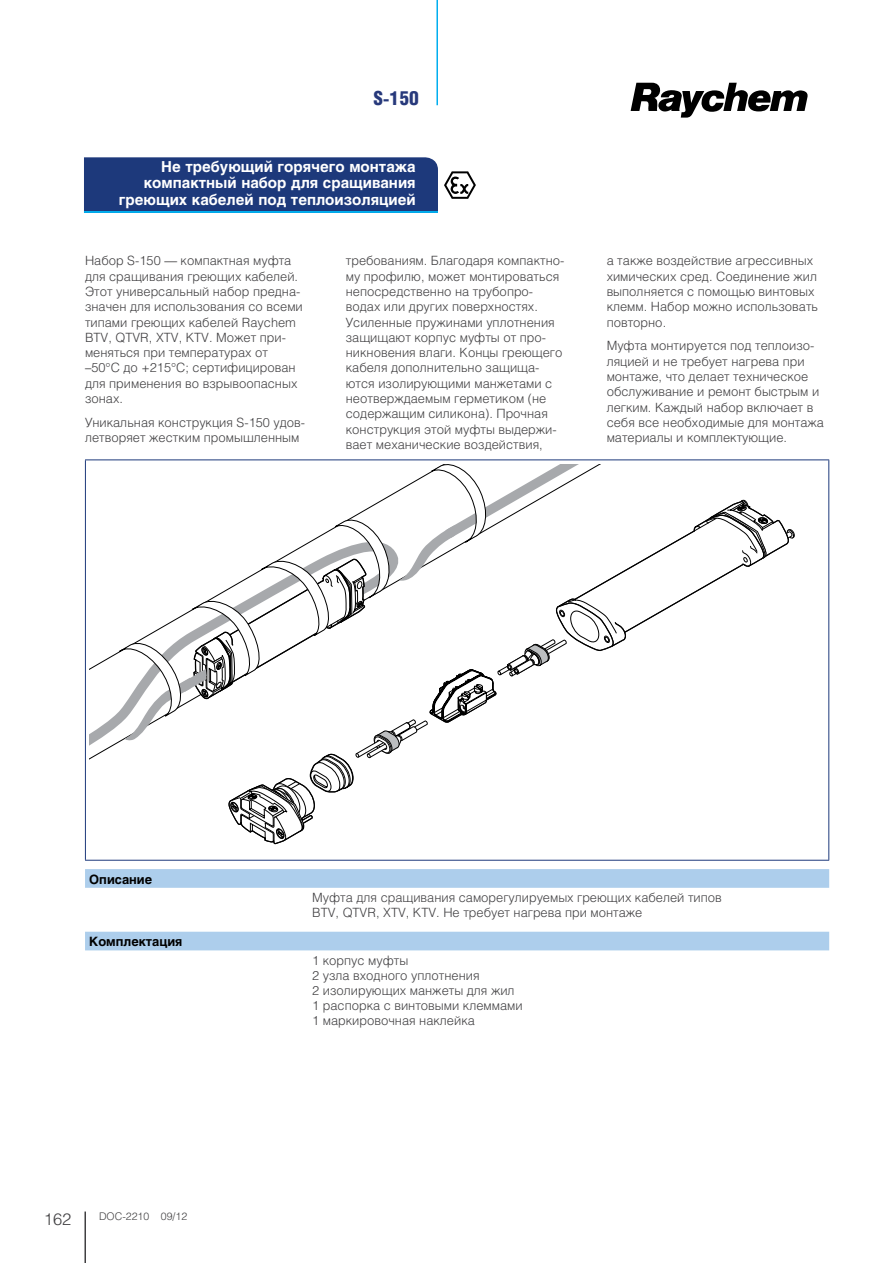
<style>
.page{position:relative;width:893px;height:1263px;background:#fff}
.page>*{position:absolute;margin:0;border:0;box-sizing:border-box;transform-origin:0 0}
.t1{font:900 19.5px "Helios Cond";color:#27397b}
.t2{font:300 16.5px "Helios";color:#414042}
.t3{font:700 15px/16.5px "Helios";color:#fff;text-align:right}
.t4{font:300 12.75px/15.3px "Helios";color:#414042}
.t5{font:700 12.75px "Helios";color:#000}
.t6{font:300 10.5px "Helios";color:#414042}
</style>
<div class="page">
<hr style="left:436px;top:0;width:2px;height:105px;background:#00aeef">
<div style="left:84px;top:157px;width:354px;height:54px;background:#1d397b"></div>
<hr style="left:84px;top:211px;width:354px;height:2px;background:#00aeef">
<hr style="left:84px;top:1211px;width:2px;height:52px;background:#414042">
<hr style="left:85px;top:459px;width:744px;height:1px;background:#1d397b">
<hr style="left:85px;top:460px;width:1px;height:400px;background:#1d397b">
<hr style="left:828px;top:460px;width:1px;height:400px;background:#1d397b">
<hr style="left:85px;top:860px;width:744px;height:1px;background:#1d397b">
<svg style="left:108px;top:464px;width:687px;height:380px"></svg>
<svg style="left:85px;top:869px;width:744px;height:81px"></svg>
<svg style="left:444px;top:171px;width:32px;height:28px"></svg>
<svg style="left:631px;top:83px;width:177px;height:35px"></svg>
<h1 class="t1" style="left:373px;top:87px;width:47px">S-150</h1>
<p class="t3" style="left:119px;top:158px;width:298px">Не требующий горячего монтажа компактный набор для сращивания греющих кабелей под теплоизоляцией</p>
<p class="t3" style="left:89px;top:167px;width:209px">Self-regulating heating cable</p>
<p class="t4" style="left:85px;top:253px;width:219px">Набор S-150 — компактная муфта для сращивания греющих кабелей.<br>Этот универсальный набор предна&shy;значен для использования со всеми типами греющих кабелей Raychem<br>BTV, QTVR, XTV, KTV. Может при&shy;меняться при температурах от –50°С до +215°С; сертифицирован для применения во взрывоопасных зонах.</p>
<p class="t4" style="left:85px;top:414px;width:221px">Уникальная конструкция S-150 удов&shy;летворяет жестким промышленным</p>
<p class="t4" style="left:346px;top:253px;width:220px">требованиям. Благодаря компактно&shy;му профилю, может монтироваться непосредственно на трубопро&shy;водах или других поверхностях.<br>Усиленные пружинами уплотнения защищают корпус муфты от про&shy;никновения влаги. Концы греющего кабеля дополнительно защища&shy;ются изолирующими манжетами с неотверждаемым герметиком (не содержащим силикона). Прочная конструкция этой муфты выдержи&shy;вает механические воздействия,</p>
<p class="t4" style="left:607px;top:253px;width:213px">а также воздействие агрессивных химических сред. Соединение жил выполняется с помощью винтовых клемм. Набор можно использовать повторно.</p>
<p class="t4" style="left:607px;top:338px;width:219px">Муфта монтируется под теплоизо&shy;ляцией и не требует нагрева при монтаже, что делает техническое обслуживание и ремонт быстрым и легким. Каждый набор включает в себя все необходимые для монтажа материалы и комплектующие.</p>
<p class="t5" style="left:89px;top:871px;width:64px">Описание</p>
<p class="t5" style="left:89px;top:934px;width:95px">Комплектация</p>
<p class="t2" style="left:44px;top:1209px;width:29px">162</p>
<p class="t6" style="left:99px;top:1210px;width:90px">DOC-2210 09/12</p>
<p class="t4" style="left:312px;top:890px;width:411px">Муфта для сращивания саморегулируемых греющих кабелей типов<br>BTV, QTVR, XTV, KTV. Не требует нагрева при монтаже</p>
<p class="t4" style="left:312px;top:953px;width:212px">1 корпус муфты<br>2 узла входного уплотнения<br>2 изолирующих манжеты для жил<br>1 распорка с винтовыми клеммами<br>1 маркировочная наклейка</p>
</div>
